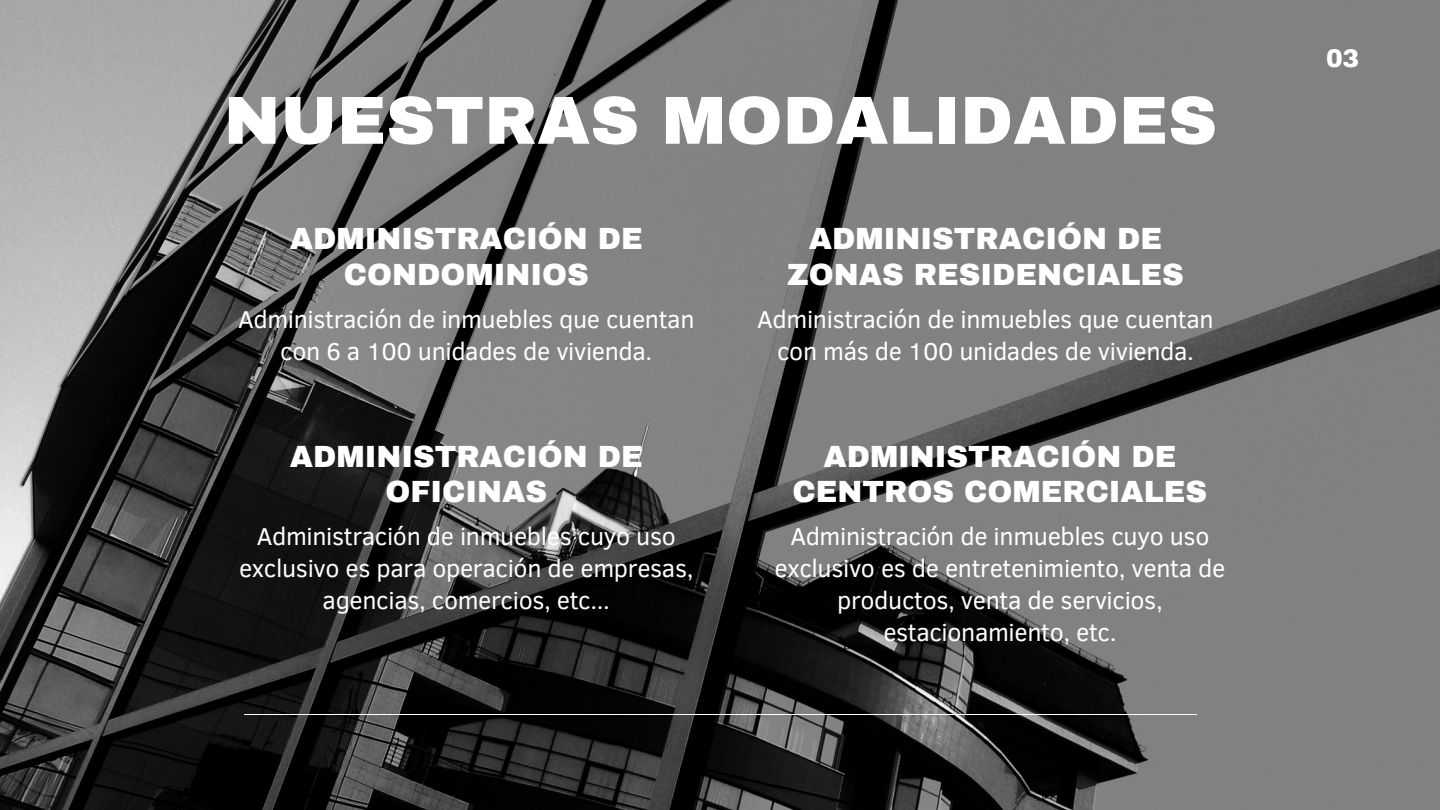
<style>
.page{position:relative;width:1440px;height:810px;background:#fff}
.page>*{position:absolute;margin:0;border:0;box-sizing:border-box;transform-origin:0 0}
.t1{font:900 68px "Archivo";color:#fff}
.t2{font:900 30px/35.6px "Archivo";color:#fff;text-align:center}
.t3{font:25px/31.8px "Clear Sans";letter-spacing:-.015em;color:#fff;text-align:center}
.t4{font:900 25px "Archivo";color:#fff}
</style>
<div class="page">
<img style="left:0;top:0;width:1440px;height:810px">
<hr style="left:244px;top:714px;width:952px;height:1px;background:#fff">
<p class="t1" style="left:224px;top:84px;width:995px">NUESTRAS MODALIDADES</p>
<p class="t2" style="left:290px;top:222px;width:355px">ADMINISTRACIÓN DE<br>CONDOMINIOS</p>
<p class="t3" style="left:238px;top:302px;width:458px">Administración de inmuebles que cuentan con 6 a 100 unidades de vivienda.</p>
<p class="t2" style="left:290px;top:439px;width:355px">ADMINISTRACIÓN DE<br>OFICINAS</p>
<p class="t3" style="left:239px;top:519px;width:456px">Administración de inmuebles cuyo uso exclusivo es para operación de empresas, agencias, comercios, etc...</p>
<p class="t2" style="left:787px;top:222px;width:398px">ADMINISTRACIÓN DE<br>ZONAS RESIDENCIALES</p>
<p class="t3" style="left:757px;top:302px;width:458px">Administración de inmuebles que cuentan con más de 100 unidades de vivienda.</p>
<p class="t2" style="left:793px;top:439px;width:416px">ADMINISTRACIÓN DE<br>CENTROS COMERCIALES</p>
<p class="t3" style="left:775px;top:519px;width:452px">Administración de inmuebles cuyo uso exclusivo es de entretenimiento, venta de productos, venta de servicios, estacionamiento, etc.</p>
<p class="t4" style="left:1326px;top:45px;width:34px">03</p>
</div>
